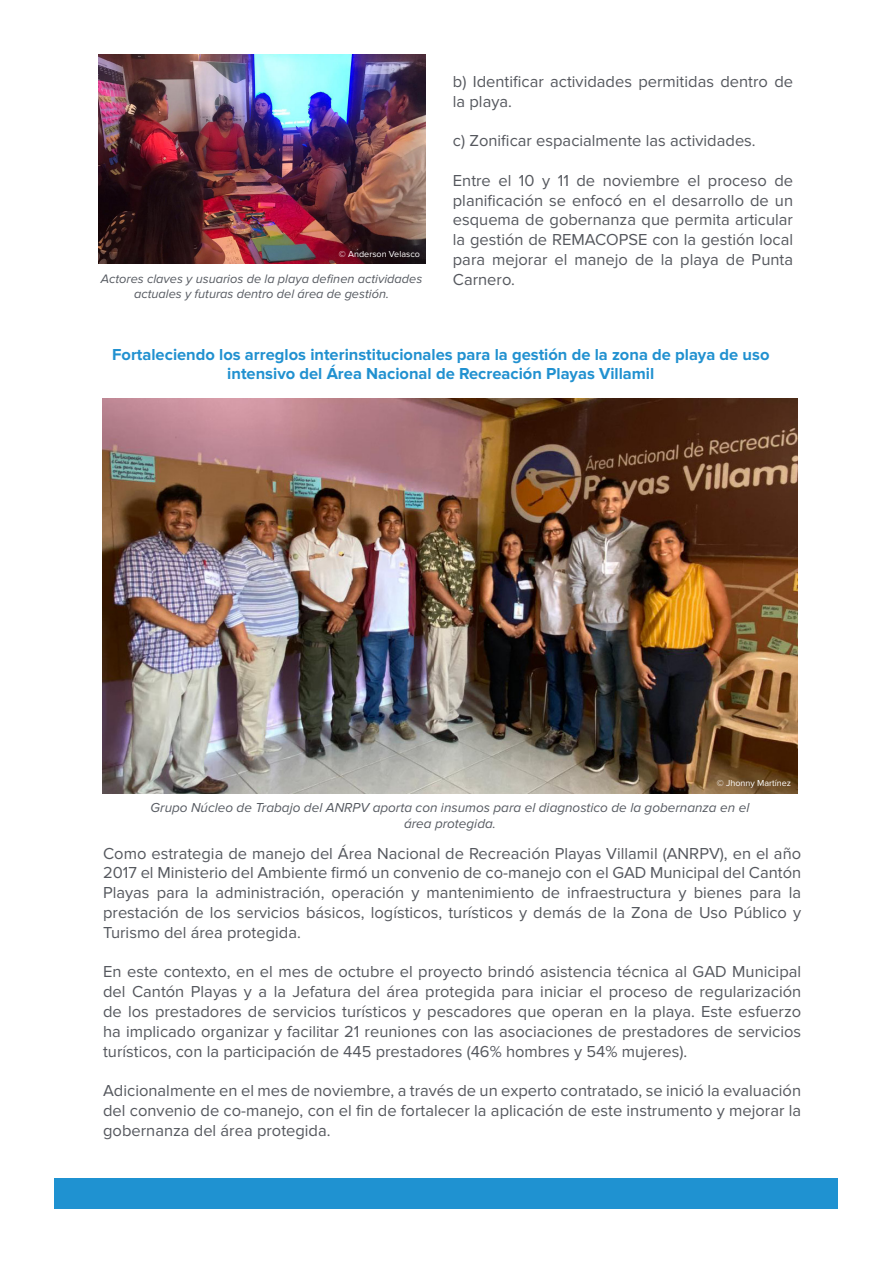
<style>
.page{position:relative;width:893px;height:1263px;background:#fff}
.page>*{position:absolute;margin:0;border:0;box-sizing:border-box;transform-origin:0 0}
.t1{font:16.5px/19.8px "Proxima Nova";color:#55585e;text-align:justify}
.t2{font:700 16.5px/19.8px "Proxima Nova";color:#2191d0;text-align:center}
.t3{font:italic 13.5px/16.2px "Proxima Nova";color:#565a61;text-align:center}
.t4{font:italic 12.75px/15.3px "Proxima Nova";color:#565a61;text-align:center}
.t5{font:9px "Proxima Nova";color:#fff}
</style>
<div class="page">
<div style="left:54px;top:1179px;width:783px;height:30px;background:#1f92d1"></div>
<img style="left:102px;top:399px;width:696px;height:394px">
<img style="left:99px;top:54px;width:326px;height:210px">
<p class="t5" style="left:339px;top:249px;width:83px">© Anderson Velasco</p>
<p class="t4" style="left:101px;top:271px;width:323px">Actores claves y usuarios de la playa definen actividades actuales y futuras dentro del área de gestión.</p>
<p class="t1" style="left:453px;top:72px;width:342px">b) Identificar actividades permitidas dentro de la playa.</p>
<p class="t1" style="left:453px;top:131px;width:304px">c) Zonificar espacialmente las actividades.</p>
<p class="t1" style="left:453px;top:171px;width:342px">Entre el 10 y 11 de noviembre el proceso de planificación se enfocó en el desarrollo de un esquema de gobernanza que permita articular la gestión de REMACOPSE con la gestión local para mejorar el manejo de la playa de Punta Carnero.</p>
<p class="t2" style="left:112px;top:345px;width:659px">Fortaleciendo los arreglos interinstitucionales para la gestión de la zona de playa de uso intensivo del Área Nacional de Recreación Playas Villamil</p>
<p class="t5" style="left:717px;top:778px;width:76px">© Jhonny Martínez</p>
<p class="t3" style="left:151px;top:800px;width:600px">Grupo Núcleo de Trabajo del ANRPV aporta con insumos para el diagnostico de la gobernanza en el área protegida.</p>
<p class="t1" style="left:103px;top:843px;width:700px">Como estrategia de manejo del Área Nacional de Recreación Playas Villamil (ANRPV), en el año 2017 el Ministerio del Ambiente firmó un convenio de co-manejo con el GAD Municipal del Cantón Playas para la administración, operación y mantenimiento de infraestructura y bienes para la prestación de los servicios básicos, logísticos, turísticos y demás de la Zona de Uso Público y Turismo del área protegida.</p>
<p class="t1" style="left:103px;top:962px;width:700px">En este contexto, en el mes de octubre el proyecto brindó asistencia técnica al GAD Municipal del Cantón Playas y a la Jefatura del área protegida para iniciar el proceso de regularización de los prestadores de servicios turísticos y pescadores que operan en la playa. Este esfuerzo ha implicado organizar y facilitar 21 reuniones con las asociaciones de prestadores de servicios turísticos, con la participación de 445 prestadores (46% hombres y 54% mujeres).</p>
<p class="t1" style="left:103px;top:1081px;width:700px">Adicionalmente en el mes de noviembre, a través de un experto contratado, se inició la evaluación del convenio de co-manejo, con el fin de fortalecer la aplicación de este instrumento y mejorar la gobernanza del área protegida.</p>
</div>
